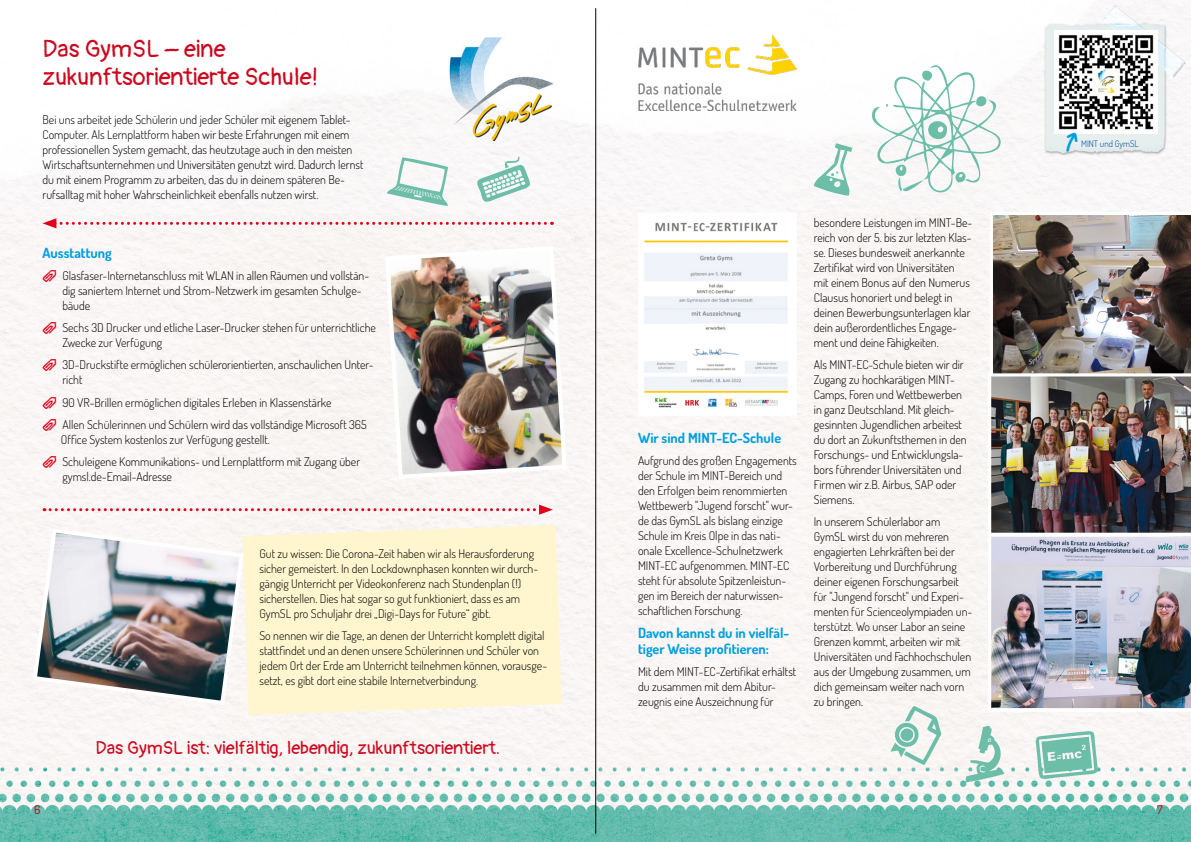
<style>
.page{position:relative;width:1191px;height:842px;background:#fff}
.page>*{position:absolute;margin:0;border:0;box-sizing:border-box;transform-origin:0 0}
.t1{font:24px/28px "Pangolin";color:#cd071e}
.t2{font:18px "Pangolin";color:#cd071e}
.t3{font:700 14px/16px "Dosis";color:#009ee0}
.t4{font:300 12px/15px "Dosis";color:#000}
.t5{font:500 12px "Dosis";color:#cd071e}
.t6{font:300 9px "Dosis";color:#004494}
.s1{font-family:"School";font-weight:400;font-size:17px;color:#e2001a}
</style>
<div class="page">
<img style="left:0;top:0;width:1191px;height:842px">
<svg style="left:242px;top:525px;width:320px;height:190px;background:#fef5d1"></svg>
<img style="left:1054px;top:30px;width:103px;height:103px">
<svg style="left:871px;top:64px;width:130px;height:129px"></svg>
<svg style="left:965px;top:726px;width:39px;height:56px"></svg>
<img style="left:638px;top:34px;width:159px;height:76px">
<svg style="left:814px;top:143px;width:38px;height:53px"></svg>
<svg style="left:387px;top:157px;width:61px;height:49px"></svg>
<svg style="left:477px;top:157px;width:53px;height:45px"></svg>
<img style="left:31px;top:526px;width:215px;height:181px">
<img style="left:383px;top:244px;width:186px;height:237px">
<svg style="left:44px;top:505px;width:509px;height:10px"></svg>
<img style="left:642px;top:216px;width:151px;height:196px">
<svg style="left:43px;top:218px;width:502px;height:10px"></svg>
<img style="left:988px;top:212px;width:203px;height:500px">
<svg style="left:890px;top:706px;width:51px;height:59px"></svg>
<svg style="left:1035px;top:731px;width:62px;height:48px"></svg>
<hr style="left:595px;top:8px;width:1px;height:826px;background:#000">
<svg style="left:1060px;top:130px;width:20px;height:24px"></svg>
<h1 class="t1" style="left:43px;top:30px;width:277px">Das GymSL – eine zukunftsorientierte Schule!</h1>
<p class="t4" style="left:43px;top:111px;width:322px">Bei uns arbeitet jede Schülerin und jeder Schüler mit eigenem Tablet-Computer. Als Lernplattform haben wir beste Erfahrungen mit einem professionellen System gemacht, das heutzutage auch in den meisten Wirtschaftsunternehmen und Universitäten genutzt wird. Dadurch lernst du mit einem Programm zu arbeiten, das du in deinem späteren Be&shy;rufsalltag mit hoher Wahrscheinlichkeit ebenfalls nutzen wirst.</p>
<p class="t3" style="left:43px;top:244px;width:71px">Ausstattung</p>
<p class="t4" style="left:62px;top:268px;width:308px;text-indent:-20px"><span class="s1">E</span> Glasfaser-Internetanschluss mit WLAN in allen Räumen und vollstän&shy;dig saniertem Internet und Strom-Netzwerk im gesamten Schulge&shy;bäude</p>
<p class="t4" style="left:62px;top:320px;width:315px;text-indent:-20px"><span class="s1">E</span> Sechs 3D Drucker und etliche Laser-Drucker stehen für unterrichtliche<br>Zwecke zur Verfügung</p>
<p class="t4" style="left:62px;top:357px;width:313px;text-indent:-20px"><span class="s1">E</span> 3D-Druckstifte ermöglichen schülerorientierten, anschaulichen Unter&shy;richt</p>
<p class="t4" style="left:43px;top:391px;width:325px;line-height:22.1px"><span class="s1">E</span> 90 VR-Brillen ermöglichen digitales Erleben in Klassenstärke<br><span class="s1">E</span> Allen Schülerinnen und Schülern wird das vollständige Microsoft 365</p>
<p class="t4" style="left:43px;top:428px;width:319px;line-height:22.1px;text-indent:18px">Office System kostenlos zur Verfügung gestellt.<br><span class="s1">E</span> Schuleigene Kommunikations- und Lernplattform mit Zugang über</p>
<p class="t4" style="left:62px;top:468px;width:111px">gymsl.de-Email-Adresse</p>
<p class="t4" style="left:259px;top:546px;width:280px">Gut zu wissen: Die Corona-Zeit haben wir als Herausforderung sicher gemeistert. In den Lockdownphasen konnten wir durch&shy;gängig Unterricht per Videokonferenz nach Stundenplan (!) sicherstellen. Dies hat sogar so gut funktioniert, dass es am GymSL pro Schuljahr drei „Digi-Days for Future“ gibt.</p>
<p class="t4" style="left:259px;top:628px;width:289px">So nennen wir die Tage, an denen der Unterricht komplett digital stattfindet und an denen unsere Schülerinnen und Schüler von jedem Ort der Erde am Unterricht teilnehmen können, vorausge&shy;setzt, es gibt dort eine stabile Internetverbindung.</p>
<h2 class="t2" style="left:95px;top:731px;width:406px">Das GymSL ist: vielfältig, lebendig, zukunftsorientiert.</h2>
<p class="t3" style="left:638px;top:429px;width:145px">Wir sind MINT-EC-Schule</p>
<p class="t4" style="left:638px;top:453px;width:160px">Aufgrund des großen Engagements der Schule im MINT-Bereich und den Erfolgen beim renommierten<br>Wettbewerb "Jugend forscht" wur&shy;de das GymSL als bislang einzige<br>Schule im Kreis Olpe in das nati&shy;onale Excellence-Schulnetzwerk<br>MINT-EC aufgenommen. MINT-EC steht für absolute Spitzenleistun&shy;gen im Bereich der naturwissen&shy;schaftlichen Forschung.</p>
<p class="t3" style="left:638px;top:625px;width:153px">Davon kannst du in vielfäl&shy;tiger Weise profitieren:</p>
<p class="t4" style="left:638px;top:664px;width:160px">Mit dem MINT-EC-Zertifikat erhältst du zusammen mit dem Abitur&shy;zeugnis eine Auszeichnung für</p>
<p class="t4" style="left:814px;top:215px;width:160px">besondere Leistungen im MINT-Be&shy;reich von der 5. bis zur letzten Klas&shy;se. Dieses bundesweit anerkannte Zertifikat wird von Universitäten mit einem Bonus auf den Numerus Clausus honoriert und belegt in deinen Bewerbungsunterlagen klar dein außerordentliches Engage&shy;ment und deine Fähigkeiten.</p>
<p class="t4" style="left:814px;top:357px;width:154px">Als MINT-EC-Schule bieten wir dir<br>Zugang zu hochkarätigen MINT-<br>Camps, Foren und Wettbewerben in ganz Deutschland. Mit gleich&shy;gesinnten Jugendlichen arbeitest du dort an Zukunftsthemen in den<br>Forschungs- und Entwicklungsla&shy;bors führender Universitäten und<br>Firmen wir z.B. Airbus, SAP oder<br>Siemens.</p>
<p class="t4" style="left:814px;top:514px;width:160px">In unserem Schülerlabor am<br>GymSL wirst du von mehreren engagierten Lehrkräften bei der<br>Vorbereitung und Durchführung deiner eigenen Forschungsarbeit für "Jungend forscht" und Experi&shy;menten für Scienceolympiaden un&shy;terstützt. Wo unser Labor an seine<br>Grenzen kommt, arbeiten wir mit<br>Universitäten und Fachhochschulen aus der Umgebung zusammen, um dich gemeinsam weiter nach vorn zu bringen.</p>
<p class="t6" style="left:1081px;top:138px;width:59px">MINT und GymSL</p>
<p class="t5" style="left:34px;top:801px;width:8px">6</p>
<p class="t5" style="left:1157px;top:801px;width:7px">7</p>
</div>
